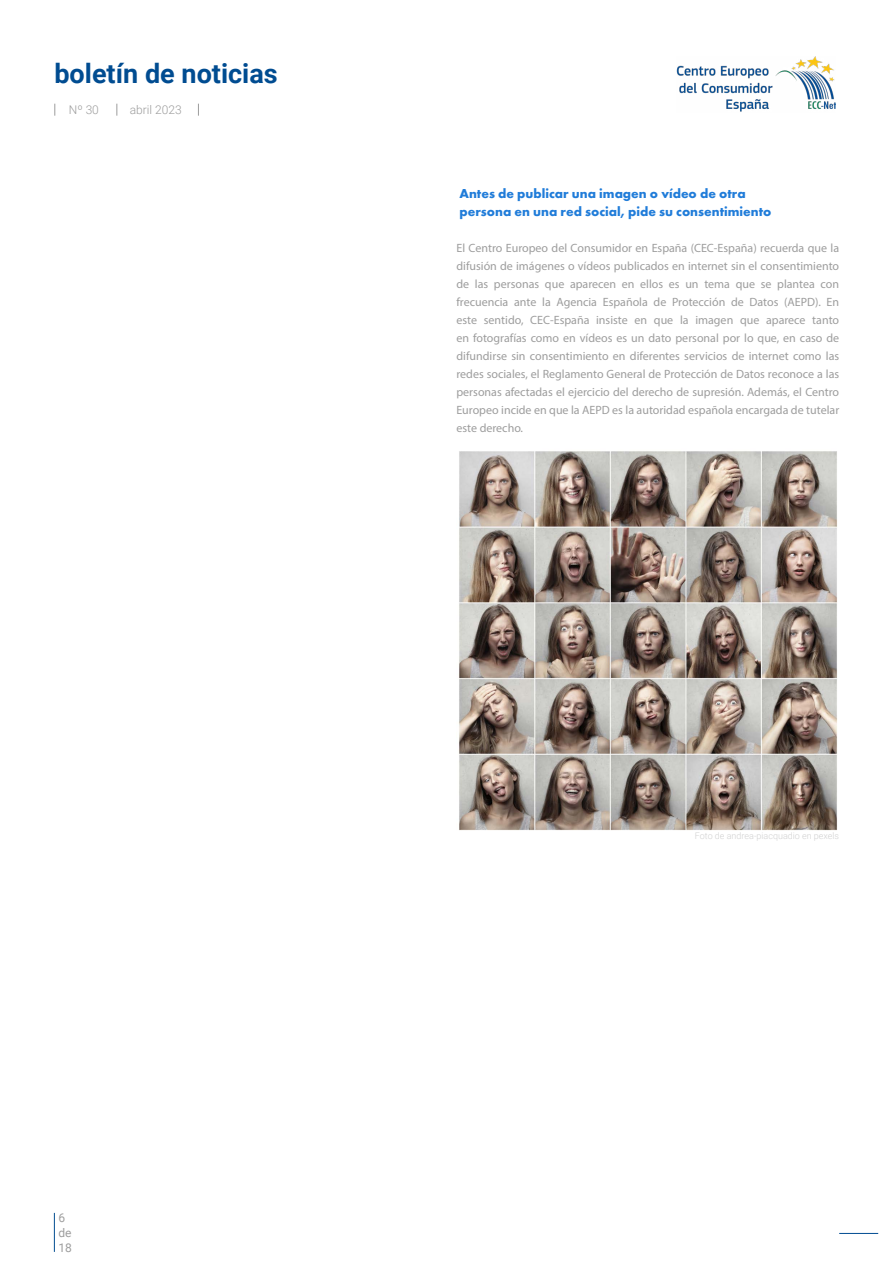
<style>
.page{position:relative;width:893px;height:1263px;background:#fff}
.page>*{position:absolute;margin:0;border:0;box-sizing:border-box;transform-origin:0 0}
.t1{font:700 27px "Roboto";color:#004c91}
.t2{font:700 13.5px/18px "Futura PT";color:#207cd9}
.t3{font:12px/18px "Myriad Pro";color:#9d9d9d;text-align:justify}
.t4{font:300 12px "Roboto";color:#9d9d9d}
.t5{font:12px/15px "Roboto";color:#9d9d9d}
.t6{font:300 9px "Roboto";color:#d0d0d0}
</style>
<div class="page">
<hr style="left:839px;top:1233px;width:39px;height:1px;background:#004c91">
<img style="left:676px;top:56px;width:159px;height:56px">
<svg style="left:54px;top:104px;width:1px;height:12px"></svg>
<svg style="left:116px;top:104px;width:1px;height:12px"></svg>
<svg style="left:198px;top:104px;width:1px;height:12px"></svg>
<hr style="left:54px;top:1213px;width:1px;height:39px;background:#004c91">
<img style="left:459px;top:451px;width:378px;height:380px">
<h1 class="t1" style="left:54px;top:54px;width:225px">boletín de noticias</h1>
<p class="t4" style="left:69px;top:102px;width:32px">Nº 30</p>
<p class="t4" style="left:130px;top:101px;width:53px">abril 2023</p>
<p class="t5" style="left:58px;top:1209px;width:15px">6 de<br>18</p>
<p class="t2" style="left:459px;top:184px;width:313px">Antes de publicar una imagen o vídeo de otra persona en una red social, pide su consentimiento</p>
<p class="t3" style="left:456px;top:239px;width:384px">El Centro Europeo del Consumidor en España (CEC-España) recuerda que la difusión de imágenes o vídeos publicados en internet sin el consentimiento de las personas que aparecen en ellos es un tema que se plantea con frecuencia ante la Agencia Española de Protección de Datos (AEPD). En este sentido, CEC-España insiste en que la imagen que aparece tanto en fotografías como en vídeos es un dato personal por lo que, en caso de difundirse sin consentimiento en diferentes servicios de internet como las redes sociales, el Reglamento General de Protección de Datos reconoce a las personas afectadas el ejercicio del derecho de supresión. Además, el Centro Europeo incide en que la AEPD es la autoridad española encargada de tutelar este derecho.</p>
<p class="t6" style="left:695px;top:829px;width:146px">Foto de andrea-piacquadio en pexels</p>
</div>
